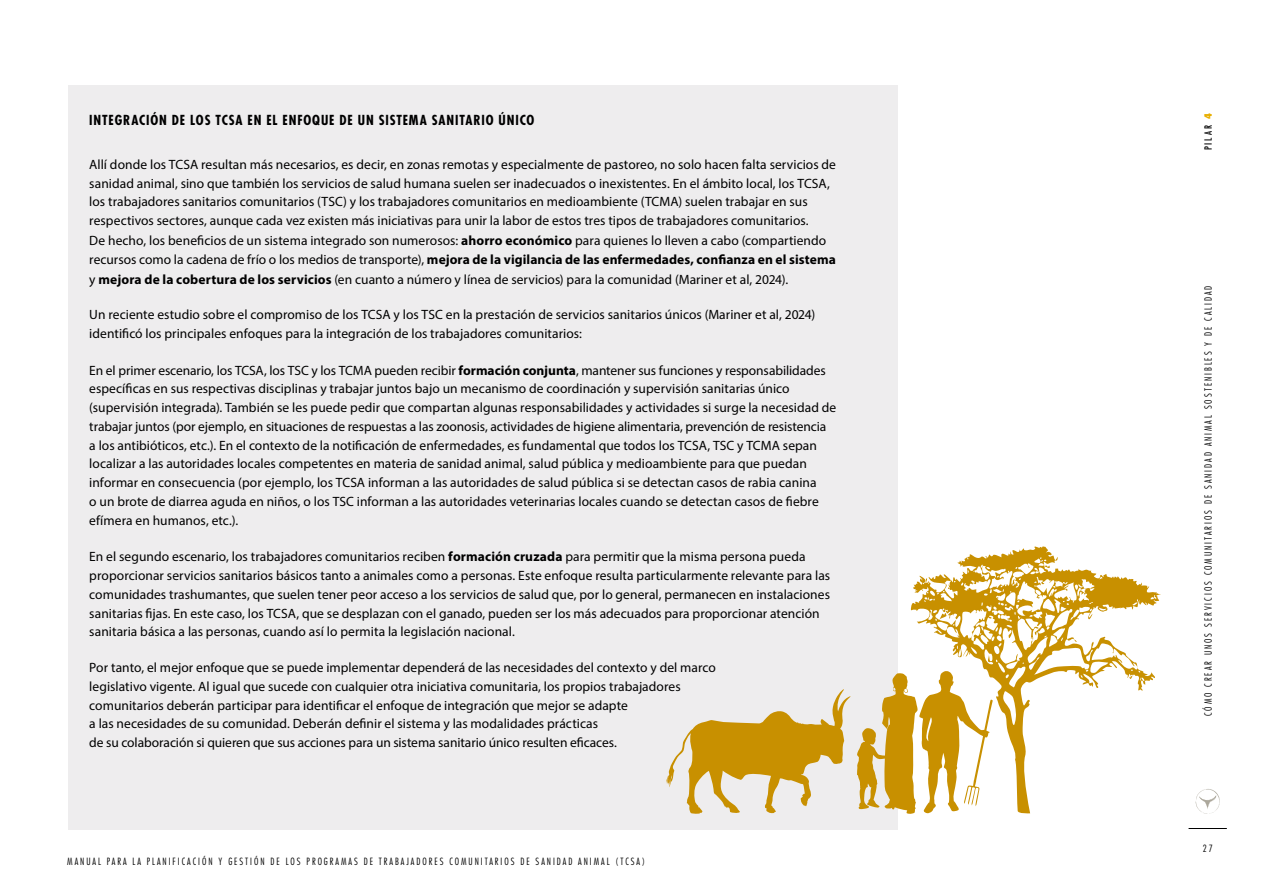
<style>
.page{position:relative;width:1263px;height:893px;background:#fff}
.page>*{position:absolute;margin:0;border:0;box-sizing:border-box;transform-origin:0 0}
.t1{font:13.5px/18.8px "Myriad Pro";letter-spacing:.005em;color:#000}
.t2{font:700 condensed 13.5px "Futura Std";letter-spacing:.065em;color:#000}
.t3{font:300 condensed 9.75px "Futura Std";letter-spacing:.2em;color:#000}
.t4{font:condensed 9.75px "Futura Std";letter-spacing:.2em;color:#000}
.s1{font-weight:700}
.s2{font-weight:800;color:#e8af00}
</style>
<div class="page">
<hr style="left:1188px;top:828px;width:39px;height:1px;background:#000">
<svg style="left:1195px;top:789px;width:25px;height:25px"></svg>
<div style="left:68px;top:85px;width:829px;height:744px;background:#eeedee"></div>
<svg style="left:857px;top:671px;width:53px;height:143px"></svg>
<svg style="left:910px;top:546px;width:251px;height:268px"></svg>
<svg style="left:666px;top:689px;width:184px;height:125px"></svg>
<p class="t2" style="left:89px;top:111px;width:447px">INTEGRACIÓN DE LOS TCSA EN EL ENFOQUE DE UN SISTEMA SANITARIO ÚNICO</p>
<p class="t1" style="left:89px;top:155px;width:748px">Allí donde los TCSA resultan más necesarios, es decir, en zonas remotas y especialmente de pastoreo, no solo hacen falta servicios de sanidad animal, sino que también los servicios de salud humana suelen ser inadecuados o inexistentes. En el ámbito local, los TCSA, los trabajadores sanitarios comunitarios (TSC) y los trabajadores comunitarios en medioambiente (TCMA) suelen trabajar en sus respectivos sectores, aunque cada vez existen más iniciativas para unir la labor de estos tres tipos de trabajadores comunitarios.<br>De hecho, los beneficios de un sistema integrado son numerosos: <span class="s1">ahorro económico</span> para quienes lo lleven a cabo (compartiendo recursos como la cadena de frío o los medios de transporte), <span class="s1">mejora de la vigilancia de las enfermedades, confianza en el sistema </span>y <span class="s1">mejora de la cobertura de los servicios</span> (en cuanto a número y línea de servicios) para la comunidad (Mariner et al, 2024).</p>
<p class="t1" style="left:89px;top:305px;width:728px">Un reciente estudio sobre el compromiso de los TCSA y los TSC en la prestación de servicios sanitarios únicos (Mariner et al, 2024) identificó los principales enfoques para la integración de los trabajadores comunitarios:</p>
<p class="t1" style="left:89px;top:361px;width:748px">En el primer escenario, los TCSA, los TSC y los TCMA pueden recibir <span class="s1">formación conjunta</span>, mantener sus funciones y responsabilidades específicas en sus respectivas disciplinas y trabajar juntos bajo un mecanismo de coordinación y supervisión sanitarias único (supervisión integrada). También se les puede pedir que compartan algunas responsabilidades y actividades si surge la necesidad de trabajar juntos (por ejemplo, en situaciones de respuestas a las zoonosis, actividades de higiene alimentaria, prevención de resistencia a los antibióticos, etc.). En el contexto de la notificación de enfermedades, es fundamental que todos los TCSA, TSC y TCMA sepan localizar a las autoridades locales competentes en materia de sanidad animal, salud pública y medioambiente para que puedan informar en consecuencia (por ejemplo, los TCSA informan a las autoridades de salud pública si se detectan casos de rabia canina<br>o un brote de diarrea aguda en niños, o los TSC informan a las autoridades veterinarias locales cuando se detectan casos de fiebre efímera en humanos, etc.).</p>
<p class="t1" style="left:89px;top:547px;width:742px">En el segundo escenario, los trabajadores comunitarios reciben <span class="s1">formación cruzada</span> para permitir que la misma persona pueda proporcionar servicios sanitarios básicos tanto a animales como a personas. Este enfoque resulta particularmente relevante para las comunidades trashumantes, que suelen tener peor acceso a los servicios de salud que, por lo general, permanecen en instalaciones sanitarias fijas. En este caso, los TCSA, que se desplazan con el ganado, pueden ser los más adecuados para proporcionar atención sanitaria básica a las personas, cuando así lo permita la legislación nacional.</p>
<p class="t1" style="left:89px;top:658px;width:628px">Por tanto, el mejor enfoque que se puede implementar dependerá de las necesidades del contexto y del marco legislativo vigente. Al igual que sucede con cualquier otra iniciativa comunitaria, los propios trabajadores comunitarios deberán participar para identificar el enfoque de integración que mejor se adapte<br>a las necesidades de su comunidad. Deberán definir el sistema y las modalidades prácticas<br>de su colaboración si quieren que sus acciones para un sistema sanitario único resulten eficaces.</p>
<p class="t3" style="left:67px;top:856px;width:579px">MANUAL PARA LA PLANIFICACIÓN Y GESTIÓN DE LOS PROGRAMAS DE TRABAJADORES COMUNITARIOS DE SANIDAD ANIMAL (TCSA)</p>
<p class="t4" style="left:1202px;top:150px;width:38px;rotate:-90deg">PILAR <span class="s2">4</span></p>
<p class="t3" style="left:1202px;top:716px;width:432px;rotate:-90deg">CÓMO CREAR UNOS SERVICIOS COMUNITARIOS DE SANIDAD ANIMAL SOSTENIBLES Y DE CALIDAD</p>
<p class="t3" style="left:1203px;top:843px;width:12px">27</p>
</div>
